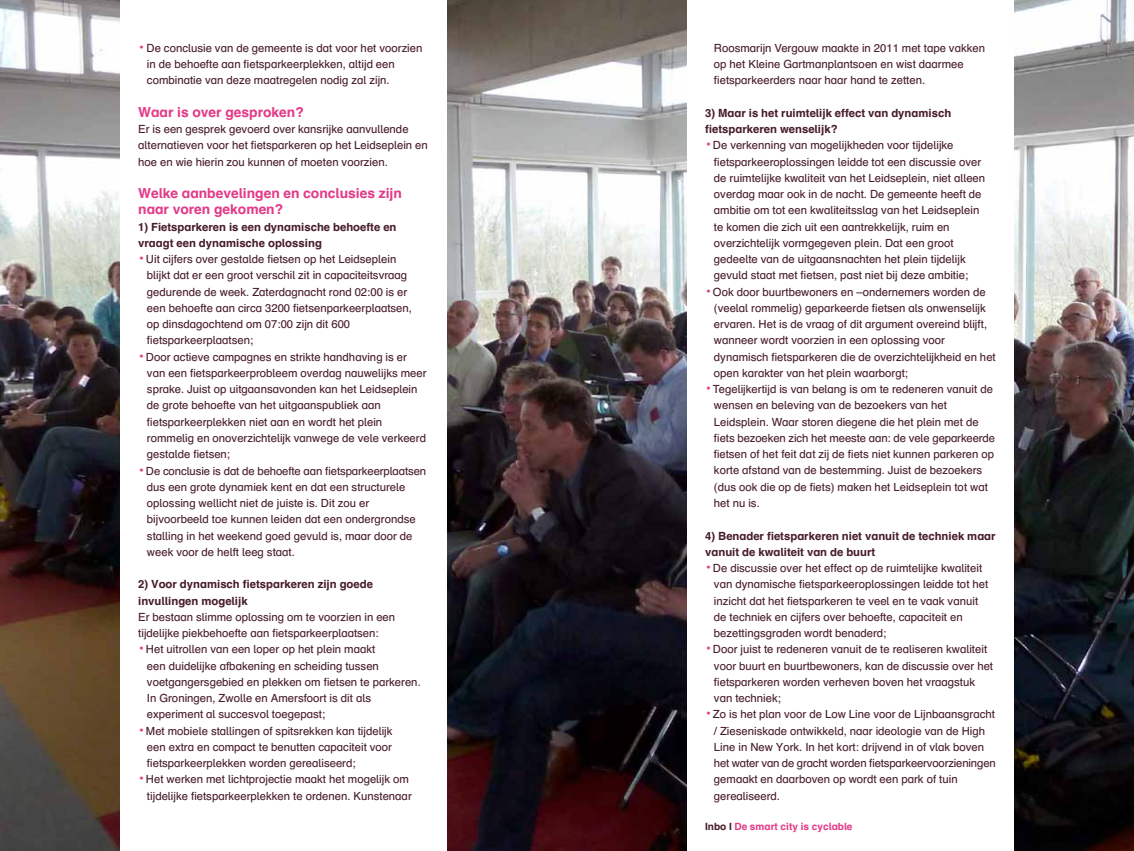
<style>
.page{position:relative;width:1134px;height:851px;background:#fff}
.page>*{position:absolute;margin:0;border:0;box-sizing:border-box;transform-origin:0 0}
.t1{font:700 13.75px/16.2px "Schulbuch Nord";color:#e33b88}
.t2{font:11.25px/16.2px "Schulbuch Nord";color:#481d29}
.t3{font:700 11.25px/16.2px "Schulbuch Nord";color:#481d29}
.t4{font:700 10px "Schulbuch Nord";color:#e33b88}
.s1{font-weight:700;font-size:13.75px;color:#e33b88}
.s2{color:#481d29}
</style>
<div class="page">
<img style="left:447px;top:0;width:240px;height:850px">
<img style="left:0;top:0;width:120px;height:850px">
<img style="left:1014px;top:0;width:120px;height:850px">
<p class="t2" style="left:147px;top:39px;width:277px;text-indent:-9px"><span class="s1">•</span> De conclusie van de gemeente is dat voor het voorzien in de behoefte aan fietsparkeerplekken, altijd een combinatie van deze maatregelen nodig zal zijn.</p>
<p class="t1" style="left:138px;top:103px;width:167px">Waar is over gesproken?</p>
<p class="t2" style="left:138px;top:121px;width:291px">Er is een gesprek gevoerd over kansrijke aanvullende alternatieven voor het fietsparkeren op het Leidseplein en hoe en wie hierin zou kunnen of moeten voorzien.</p>
<p class="t1" style="left:138px;top:185px;width:265px">Welke aanbevelingen en conclusies zijn naar voren gekomen?</p>
<p class="t3" style="left:138px;top:218px;width:260px">1) Fietsparkeren is een dynamische behoefte en vraagt een dynamische oplossing</p>
<p class="t2" style="left:147px;top:251px;width:267px;text-indent:-9px"><span class="s1">•</span> Uit cijfers over gestalde fietsen op het Leidseplein blijkt dat er een groot verschil zit in capaciteitsvraag gedurende de week. Zaterdagnacht rond 02:00 is er een behoefte aan circa 3200 fietsenparkeerplaatsen, op dinsdagochtend om 07:00 zijn dit 600 fietsparkeerplaatsen;</p>
<p class="t2" style="left:147px;top:348px;width:281px;text-indent:-9px"><span class="s1">•</span> Door actieve campagnes en strikte handhaving is er van een fietsparkeerprobleem overdag nauwelijks meer sprake. Juist op uitgaansavonden kan het Leidseplein de grote behoefte van het uitgaanspubliek aan fietsparkeerplekken niet aan en wordt het plein rommelig en onoverzichtelijk vanwege de vele verkeerd gestalde fietsen;</p>
<p class="t2" style="left:147px;top:462px;width:281px;text-indent:-9px"><span class="s1">•</span> De conclusie is dat de behoefte aan fietsparkeerplaatsen dus een grote dynamiek kent en dat een structurele oplossing wellicht niet de juiste is. Dit zou er bijvoorbeeld toe kunnen leiden dat een ondergrondse stalling in het weekend goed gevuld is, maar door de week voor de helft leeg staat.</p>
<p class="t3" style="left:138px;top:575px;width:236px">2) Voor dynamisch fietsparkeren zijn goede invullingen mogelijk</p>
<p class="t2" style="left:138px;top:608px;width:258px">Er bestaan slimme oplossing om te voorzien in een tijdelijke piekbehoefte aan fietsparkeerplaatsen:</p>
<p class="t2" style="left:147px;top:641px;width:275px;text-indent:-9px"><span class="s1">•</span> Het uitrollen van een loper op het plein maakt<br>een duidelijke afbakening en scheiding tussen voetgangersgebied en plekken om fietsen te parkeren.<br>In Groningen, Zwolle en Amersfoort is dit als experiment al succesvol toegepast;</p>
<p class="t2" style="left:147px;top:722px;width:247px;text-align:justify;text-indent:-9px"><span class="s1">•</span> Met mobiele stallingen of spitsrekken kan tijdelijk een extra en compact te benutten capaciteit voor fietsparkeerplekken worden gerealiseerd;</p>
<p class="t2" style="left:138px;top:771px;width:275px;text-align:right"><span class="s1">•</span> Het werken met lichtprojectie maakt het mogelijk om tijdelijke fietsparkeerplekken te ordenen. Kunstenaar</p>
<p class="t2" style="left:714px;top:39px;width:273px">Roosmarijn Vergouw maakte in 2011 met tape vakken op het Kleine Gartmanplantsoen en wist daarmee fietsparkeerders naar haar hand te zetten.</p>
<p class="t3" style="left:705px;top:104px;width:248px">3) Maar is het ruimtelijk effect van dynamisch fietsparkeren wenselijk?</p>
<p class="t2" style="left:714px;top:137px;width:273px;text-indent:-9px"><span class="s1">•</span> De verkenning van mogelijkheden voor tijdelijke fietsparkeeroplossingen leidde tot een discussie over de ruimtelijke kwaliteit van het Leidseplein, niet alleen overdag maar ook in de nacht. De gemeente heeft de ambitie om tot een kwaliteitsslag van het Leidseplein te komen die zich uit een aantrekkelijk, ruim en overzichtelijk vormgegeven plein. Dat een groot gedeelte van de uitgaansnachten het plein tijdelijk gevuld staat met fietsen, past niet bij deze ambitie;</p>
<p class="t2" style="left:714px;top:283px;width:283px;text-indent:-9px"><span class="s1">•</span> Ook door buurtbewoners en –ondernemers worden de (veelal rommelig) geparkeerde fietsen als onwenselijk ervaren. Het is de vraag of dit argument overeind blijft, wanneer wordt voorzien in een oplossing voor dynamisch fietsparkeren die de overzichtelijkheid en het open karakter van het plein waarborgt;</p>
<p class="t2" style="left:714px;top:381px;width:283px;text-indent:-9px"><span class="s1">•</span> Tegelijkertijd is van belang is om te redeneren vanuit de wensen en beleving van de bezoekers van het Leidsplein. Waar storen diegene die het plein met de fiets bezoeken zich het meeste aan: de vele geparkeerde fietsen of het feit dat zij de fiets niet kunnen parkeren op korte afstand van de bestemming. Juist de bezoekers (dus ook die op de fiets) maken het Leidseplein tot wat het nu is.</p>
<p class="t3" style="left:705px;top:527px;width:292px">4) Benader fietsparkeren niet vanuit de techniek maar vanuit de kwaliteit van de buurt</p>
<p class="t2" style="left:714px;top:559px;width:276px;text-indent:-9px"><span class="s1">•</span> De discussie over het effect op de ruimtelijke kwaliteit van dynamische fietsparkeeroplossingen leidde tot het inzicht dat het fietsparkeren te veel en te vaak vanuit de techniek en cijfers over behoefte, capaciteit en bezettingsgraden wordt benaderd;</p>
<p class="t2" style="left:714px;top:641px;width:281px;text-indent:-9px"><span class="s1">•</span> Door juist te redeneren vanuit de te realiseren kwaliteit voor buurt en buurtbewoners, kan de discussie over het fietsparkeren worden verheven boven het vraagstuk van techniek;</p>
<p class="t2" style="left:714px;top:706px;width:283px;text-indent:-9px"><span class="s1">•</span> Zo is het plan voor de Low Line voor de Lijnbaansgracht / Zieseniskade ontwikkeld, naar ideologie van de High Line in New York. In het kort: drijvend in of vlak boven het water van de gracht worden fietsparkeervoorzieningen gemaakt en daarboven op wordt een park of tuin gerealiseerd.</p>
<p class="t4" style="left:705px;top:819px;width:149px"><span class="s2">Inbo I</span> De smart city is cyclable</p>
</div>
